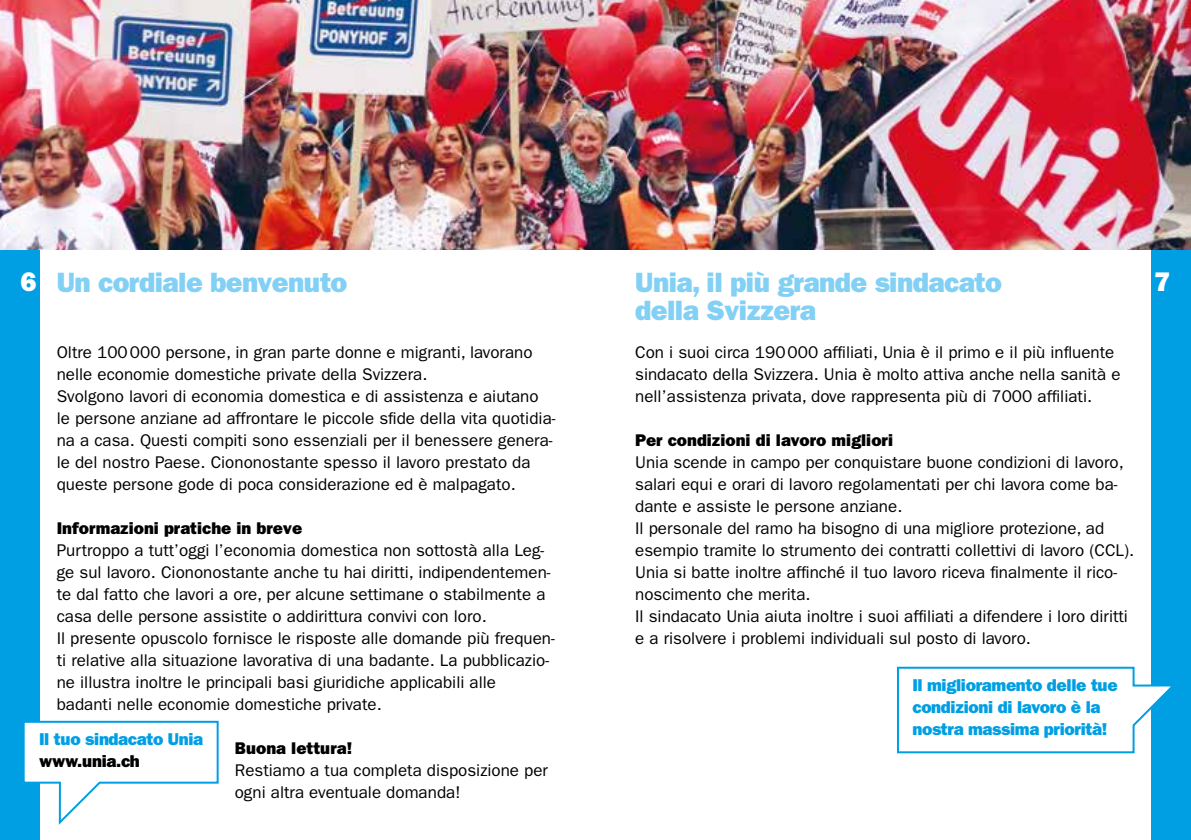
<style>
.page{position:relative;width:1191px;height:840px;background:#fff}
.page>*{position:absolute;margin:0;border:0;box-sizing:border-box;transform-origin:0 0}
.t1{font:800 28px/28px "Franklin Gothic LT Pro";letter-spacing:-.02em;color:#83d0f5}
.t2{font:800 27px "Franklin Gothic LT Pro";color:#fff}
.t3{font:800 17.2px/22px "Franklin Gothic LT Pro";letter-spacing:-.02em;color:#009fe3}
.t4{font:800 17.2px "Franklin Gothic LT Pro";letter-spacing:-.02em;color:#000}
.t5{font:17px/22px "Franklin Gothic LT Pro";color:#000}
.t6{font:800 17px "Franklin Gothic LT Pro";color:#000}
</style>
<div class="page">
<div style="left:1151px;top:249px;width:40px;height:590px;background:#009fe3"></div>
<div style="left:0;top:249px;width:40px;height:590px;background:#009fe3"></div>
<img style="left:0;top:0;width:1191px;height:249px">
<svg style="left:897px;top:666px;width:274px;height:87px"></svg>
<svg style="left:24px;top:720px;width:195px;height:105px"></svg>
<h1 class="t1" style="left:57px;top:268px;width:292px">Un cordiale benvenuto</h1>
<h1 class="t1" style="left:635px;top:268px;width:368px">Unia, il più grande sindacato della Svizzera</h1>
<p class="t5" style="left:57px;top:341px;width:500px">Oltre 100000 persone, in gran parte donne e migranti, lavorano nelle economie domestiche private della Svizzera.<br>Svolgono lavori di economia domestica e di assistenza e aiutano le persone anziane ad affrontare le piccole sfide della vita quotidia&shy;na a casa. Questi compiti sono essenziali per il benessere genera&shy;le del nostro Paese. Ciononostante spesso il lavoro prestato da queste persone gode di poca considerazione ed è malpagato.</p>
<p class="t6" style="left:57px;top:518px;width:247px">Informazioni pratiche in breve</p>
<p class="t5" style="left:57px;top:539px;width:500px">Purtroppo a tutt’oggi l’economia domestica non sottostà alla Leg&shy;ge sul lavoro. Ciononostante anche tu hai diritti, indipendentemen&shy;te dal fatto che lavori a ore, per alcune settimane o stabilmente a casa delle persone assistite o addirittura convivi con loro.<br>Il presente opuscolo fornisce le risposte alle domande più frequen&shy;ti relative alla situazione lavorativa di una badante. La pubblicazio&shy;ne illustra inoltre le principali basi giuridiche applicabili alle badanti nelle economie domestiche private.</p>
<p class="t6" style="left:235px;top:738px;width:119px">Buona lettura!</p>
<p class="t5" style="left:235px;top:759px;width:315px">Restiamo a tua completa disposizione per ogni altra eventuale domanda!</p>
<h2 class="t2" style="left:21px;top:266px;width:18px">6</h2>
<h2 class="t2" style="left:1154px;top:266px;width:18px">7</h2>
<p class="t5" style="left:635px;top:341px;width:487px">Con i suoi circa 190000 affiliati, Unia è il primo e il più influente sindacato della Svizzera. Unia è molto attiva anche nella sanità e nell’assistenza privata, dove rappresenta più di 7000 affiliati.</p>
<p class="t6" style="left:635px;top:430px;width:259px">Per condizioni di lavoro migliori</p>
<p class="t5" style="left:635px;top:451px;width:500px">Unia scende in campo per conquistare buone condizioni di lavoro, salari equi e orari di lavoro regolamentati per chi lavora come ba&shy;dante e assiste le persone anziane.<br>Il personale del ramo ha bisogno di una migliore protezione, ad esempio tramite lo strumento dei contratti collettivi di lavoro (CCL).<br>Unia si batte inoltre affinché il tuo lavoro riceva finalmente il rico&shy;noscimento che merita.<br>Il sindacato Unia aiuta inoltre i suoi affiliati a difendere i loro diritti e a risolvere i problemi individuali sul posto di lavoro.</p>
<p class="t3" style="left:912px;top:673px;width:207px">Il miglioramento delle tue condizioni di lavoro è la nostra massima priorità!</p>
<p class="t3" style="left:39px;top:727px;width:166px">Il tuo sindacato Unia</p>
<p class="t4" style="left:39px;top:750px;width:102px">www.unia.ch</p>
</div>
